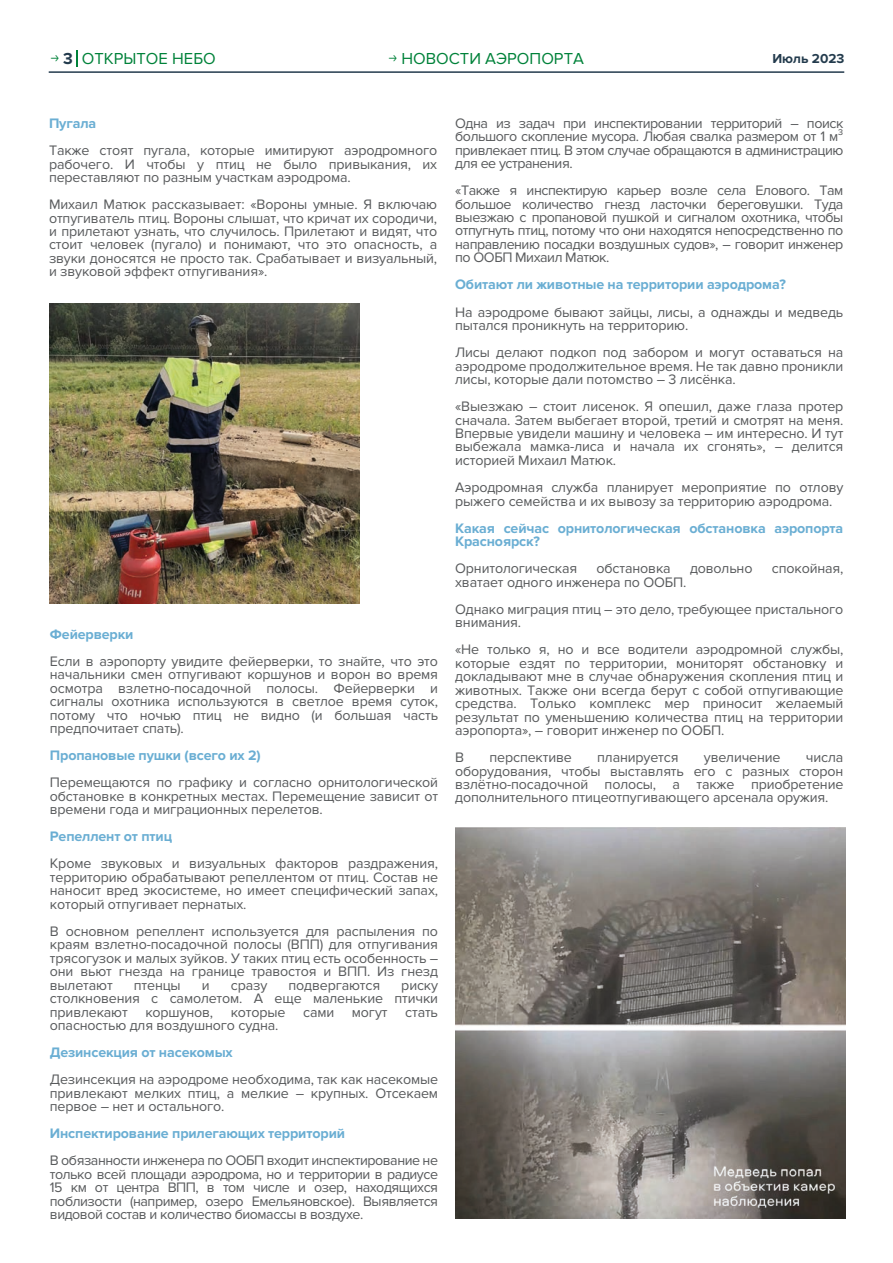
<style>
.page{position:relative;width:893px;height:1263px;background:#fff}
.page>*{position:absolute;margin:0;border:0;box-sizing:border-box;transform-origin:0 0}
.t1{font:16.5px "Proxima Nova";color:#00823a}
.t2{font:14.25px/13.5px "Proxima Nova";letter-spacing:-.01em;color:#585a5c;text-align:justify}
.t3{font:700 14.25px/13.5px "Proxima Nova";letter-spacing:-.01em;color:#6aaed3}
.t4{font:700 13.5px "Proxima Nova";color:#233b4d}
.s1{font-family:"Neris";font-weight:300;font-size:13.5px}
.s2{font-weight:700;color:#233b4d}
</style>
<div class="page">
<svg style="left:76px;top:51px;width:1px;height:16px"></svg>
<hr style="left:49px;top:71px;width:795px;height:2px;background:#233b4d">
<img style="left:456px;top:828px;width:389px;height:390px">
<img style="left:49px;top:304px;width:311px;height:300px">
<p class="t1" style="left:50px;top:49px;width:167px"><span class="s1">→</span> <span class="s2">3</span> ОТКРЫТОЕ НЕБО</p>
<p class="t1" style="left:388px;top:49px;width:197px"><span class="s1">→</span> НОВОСТИ АЭРОПОРТА</p>
<p class="t4" style="left:772px;top:51px;width:74px">Июль 2023</p>
<p class="t3" style="left:49px;top:117px;width:49px">Пугала</p>
<p class="t2" style="left:49px;top:144px;width:390px">Также стоят пугала, которые имитируют аэродромного рабочего. И чтобы у птиц не было привыкания, их переставляют по разным участкам аэродрома.</p>
<p class="t2" style="left:49px;top:198px;width:390px">Михаил Матюк рассказывает: «Вороны умные. Я включаю отпугиватель птиц. Вороны слышат, что кричат их сородичи, и прилетают узнать, что случилось. Прилетают и видят, что стоит человек (пугало) и понимают, что это опасность, а звуки доносятся не просто так. Срабатывает и визуальный, и звуковой эффект отпугивания».</p>
<p class="t3" style="left:50px;top:627px;width:85px">Фейерверки</p>
<p class="t2" style="left:50px;top:654px;width:390px">Если в аэропорту увидите фейерверки, то знайте, что это начальники смен отпугивают коршунов и ворон во время осмотра взлетно-посадочной полосы. Фейерверки и сигналы охотника используются в светлое время суток, потому что ночью птиц не видно (и большая часть предпочитает спать).</p>
<p class="t3" style="left:50px;top:749px;width:212px">Пропановые пушки (всего их 2)</p>
<p class="t2" style="left:50px;top:776px;width:390px">Перемещаются по графику и согласно орнитологической обстановке в конкретных местах. Перемещение зависит от времени года и миграционных перелетов.</p>
<p class="t3" style="left:50px;top:830px;width:124px">Репеллент от птиц</p>
<p class="t2" style="left:50px;top:857px;width:390px">Кроме звуковых и визуальных факторов раздражения, территорию обрабатывают репеллентом от птиц. Состав не наносит вред экосистеме, но имеет специфический запах, который отпугивает пернатых.</p>
<p class="t2" style="left:50px;top:924px;width:390px">В основном репеллент используется для распыления по краям взлетно-посадочной полосы (ВПП) для отпугивания трясогузок и малых зуйков. У таких птиц есть особенность – они вьют гнезда на границе травостоя и ВПП. Из гнезд вылетают</p>
<p class="t2" style="left:50px;top:978px;width:390px;text-indent:351px">риску столкновения с самолетом. А еще маленькие птички привлекают коршунов, которые сами могут стать опасностью для воздушного судна.</p>
<p class="t3" style="left:50px;top:1046px;width:184px">Дезинсекция от насекомых</p>
<p class="t2" style="left:50px;top:1073px;width:390px">Дезинсекция на аэродроме необходима, так как насекомые привлекают мелких птиц, а мелкие – крупных. Отсекаем первое – нет и остального.</p>
<p class="t3" style="left:50px;top:1127px;width:297px">Инспектирование прилегающих территорий</p>
<p class="t2" style="left:50px;top:1154px;width:390px">В обязанности инженера по ООБП входит инспектирование не только всей площади аэродрома, но и территории в радиусе 15 км от центра ВПП, в том числе и озер, находящихся поблизости (например, озеро Емельяновское). Выявляется видовой состав и количество биомассы в воздухе.</p>
<p class="t2" style="left:134px;top:978px;width:48px">птенцы</p>
<p class="t2" style="left:202px;top:978px;width:9px">и</p>
<p class="t2" style="left:231px;top:978px;width:38px">сразу</p>
<p class="t2" style="left:288px;top:978px;width:93px">подвергаются</p>
<p class="t2" style="left:455px;top:116px;width:390px">Одна из задач при инспектировании территорий – поиск большого скопление мусора. Любая свалка размером от 1 м³ привлекает птиц. В этом случае обращаются в администрацию для ее устранения.</p>
<p class="t2" style="left:455px;top:184px;width:390px">«Также я инспектирую карьер возле села Елового. Там большое количество гнезд ласточки береговушки. Туда выезжаю с пропановой пушкой и сигналом охотника, чтобы отпугнуть птиц, потому что они находятся непосредственно по направлению посадки воздушных судов», – говорит инженер по ООБП Михаил Матюк.</p>
<p class="t3" style="left:455px;top:278px;width:332px">Обитают ли животные на территории аэродрома?</p>
<p class="t2" style="left:455px;top:305px;width:390px">На аэродроме бывают зайцы, лисы, а однажды и медведь пытался проникнуть на территорию.</p>
<p class="t2" style="left:455px;top:346px;width:390px">Лисы делают подкоп под забором и могут оставаться на аэродроме продолжительное время. Не так давно проникли лисы, которые дали потомство – 3 лисёнка.</p>
<p class="t2" style="left:455px;top:400px;width:390px">«Выезжаю – стоит лисенок. Я опешил, даже глаза протер сначала. Затем выбегает второй, третий и смотрят на меня.<br>Впервые увидели машину и человека – им интересно. И тут выбежала мамка-лиса и начала их сгонять», – делится историей Михаил Матюк.</p>
<p class="t2" style="left:455px;top:481px;width:390px">Аэродромная служба планирует мероприятие по отлову рыжего семейства и их вывозу за территорию аэродрома.</p>
<p class="t3" style="left:455px;top:521px;width:390px">Какая сейчас орнитологическая обстановка аэропорта<br>Красноярск?</p>
<p class="t2" style="left:455px;top:562px;width:124px">Орнитологическая</p>
<p class="t2" style="left:597px;top:562px;width:76px">обстановка</p>
<p class="t2" style="left:690px;top:562px;width:64px">довольно</p>
<p class="t2" style="left:772px;top:562px;width:73px">спокойная,</p>
<p class="t2" style="left:455px;top:568px;width:390px;line-height:27px">хватает одного инженера по ООБП.<br>Однако миграция птиц – это дело, требующее пристального</p>
<p class="t2" style="left:455px;top:609px;width:390px;line-height:27px">внимания.<br>«Не только я, но и все водители аэродромной службы,</p>
<p class="t2" style="left:455px;top:656px;width:390px">которые ездят по территории, мониторят обстановку и докладывают мне в случае обнаружения скопления птиц и животных. Также они всегда берут с собой отпугивающие средства. Только комплекс мер приносит желаемый результат по уменьшению количества птиц на территории аэропорта», – говорит инженер по ООБП.</p>
<p class="t2" style="left:455px;top:751px;width:10px">В</p>
<p class="t2" style="left:489px;top:751px;width:84px">перспективе</p>
<p class="t2" style="left:597px;top:751px;width:83px">планируется</p>
<p class="t2" style="left:704px;top:751px;width:78px">увеличение</p>
<p class="t2" style="left:455px;top:751px;width:390px;text-indent:351px">числа оборудования, чтобы выставлять его с разных сторон взлётно-посадочной полосы, а также приобретение дополнительного птицеотпугивающего арсенала оружия.</p>
</div>
